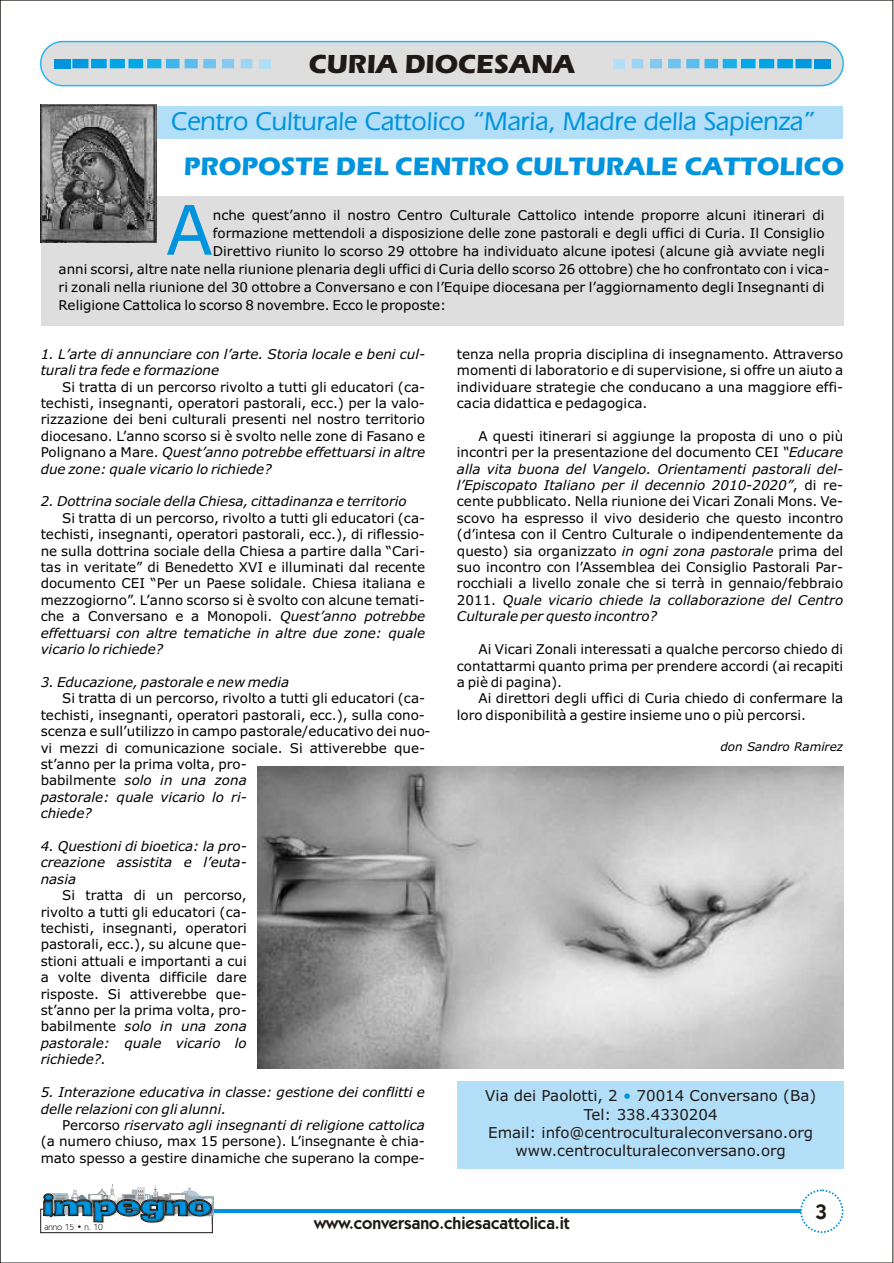
<style>
.page{position:relative;width:894px;height:1263px;background:#fff}
.page>*{position:absolute;margin:0;border:0;box-sizing:border-box;transform-origin:0 0}
.t1{font:68.25px "Verdana";color:#0094de}
.t2{font:27px "Eras Bold ITC";color:#1f1a17}
.t3{font:26.7px "Eras Md BT";color:#0094de}
.t4{font:26.25px "Eras Bold ITC";color:#0094de}
.t5{font:21px "Kabel Dm BT";color:#1f1a17}
.t6{font:17.25px "Kabel Dm BT";color:#1f1a17}
.t7{font:15px/18.3px "Verdana";color:#1f1a17;text-align:center}
.t8{font:15px "Verdana";color:#0094de}
.t9{font:13.5px/16.4px "Verdana";color:#000;text-align:justify}
.t10{font:italic 13.5px/16.4px "Verdana";color:#000}
.t11{font:italic 12px "Verdana";color:#000}
.t12{font:9px "Kabel Bk BT";color:#1f1a17}
.s1{font-style:italic}
</style>
<div class="page">
<div style="left:457px;top:1081px;width:386px;height:87px;background:#b3def7"></div>
<div style="left:41px;top:196px;width:802px;height:129px;background:#dedede"></div>
<div style="left:41px;top:106px;width:802px;height:32px;background:#b3def7"></div>
<hr style="left:212px;top:1209px;width:589px;height:4px;background:#0094de">
<div style="left:800px;top:1190px;width:44px;height:43px;background:#fff;border:2px dashed #0094de;border-radius:50%"></div>
<div style="left:40px;top:1209px;width:173px;height:24px;border:1px solid #1f1a17"></div>
<img style="left:93px;top:1196px;width:121px;height:28px">
<svg style="left:43px;top:1184px;width:169px;height:38px"></svg>
<div style="left:40px;top:41px;width:804px;height:45px;background:#dedede;border:2px solid #30b3eb;border-radius:22px"></div>
<div style="left:54px;top:59px;width:16px;height:9px;background:#0094de"></div>
<div style="left:72px;top:59px;width:17px;height:9px;background:#0099e0"></div>
<div style="left:91px;top:59px;width:16px;height:9px;background:#009ee3"></div>
<div style="left:110px;top:59px;width:15px;height:9px;background:#00a3e3"></div>
<div style="left:128px;top:59px;width:15px;height:9px;background:#00a8e8"></div>
<div style="left:147px;top:59px;width:14px;height:9px;background:#1cb0e8"></div>
<div style="left:166px;top:59px;width:14px;height:9px;background:#40b5eb"></div>
<div style="left:185px;top:59px;width:13px;height:9px;background:#59bded"></div>
<div style="left:203px;top:59px;width:13px;height:9px;background:#70c2f0"></div>
<div style="left:222px;top:59px;width:12px;height:9px;background:#85c9f2"></div>
<div style="left:241px;top:59px;width:11px;height:9px;background:#9cd4f5"></div>
<div style="left:259px;top:59px;width:11px;height:9px;background:#b3def7"></div>
<div style="left:814px;top:59px;width:16px;height:9px;background:#0094de"></div>
<div style="left:796px;top:59px;width:16px;height:9px;background:#0099e0"></div>
<div style="left:777px;top:59px;width:16px;height:9px;background:#009ee3"></div>
<div style="left:759px;top:59px;width:15px;height:9px;background:#00a3e3"></div>
<div style="left:741px;top:59px;width:15px;height:9px;background:#00a8e8"></div>
<div style="left:723px;top:59px;width:14px;height:9px;background:#1cb0e8"></div>
<div style="left:705px;top:59px;width:13px;height:9px;background:#40b5eb"></div>
<div style="left:686px;top:59px;width:13px;height:9px;background:#59bded"></div>
<div style="left:668px;top:59px;width:13px;height:9px;background:#70c2f0"></div>
<div style="left:650px;top:59px;width:12px;height:9px;background:#85c9f2"></div>
<div style="left:632px;top:59px;width:11px;height:9px;background:#9cd4f5"></div>
<div style="left:614px;top:59px;width:11px;height:9px;background:#b3def7"></div>
<img style="left:41px;top:104px;width:115px;height:139px">
<img style="left:258px;top:766px;width:585px;height:303px">
<h2 class="t2" style="left:309px;top:54px;width:268px">CURIA DIOCESANA</h2>
<h3 class="t3" style="left:171px;top:109px;width:645px">Centro Culturale Cattolico “Maria, Madre della Sapienza”</h3>
<h3 class="t4" style="left:184px;top:157px;width:662px">PROPOSTE DEL CENTRO CULTURALE CATTOLICO</h3>
<h1 class="t1" style="left:166px;top:202px;width:48px">A</h1>
<p class="t9" style="left:213px;top:208px;width:613px">nche quest’anno il nostro Centro Culturale Cattolico intende proporre alcuni itinerari di</p>
<p class="t9" style="left:213px;top:226px;width:613px">formazione mettendoli a disposizione delle zone pastorali e degli uffici di Curia. Il Consiglio</p>
<p class="t9" style="left:213px;top:244px;width:613px">Direttivo riunito lo scorso 29 ottobre ha individuato alcune ipotesi (alcune già avviate negli</p>
<p class="t9" style="left:59px;top:262px;width:772px">anni scorsi, altre nate nella riunione plenaria degli uffici di Curia dello scorso 26 ottobre) che ho confrontato con i vica-</p>
<p class="t9" style="left:59px;top:280px;width:768px">ri zonali nella riunione del 30 ottobre a Conversano e con l’Equipe diocesana per l’aggiornamento degli Insegnanti di</p>
<p class="t9" style="left:59px;top:298px;width:389px">Religione Cattolica lo scorso 8 novembre. Ecco le proposte:</p>
<p class="t9" style="left:457px;top:347px;width:388px">tenza nella propria disciplina di insegnamento. Attraverso momenti di laboratorio e di supervisione, si offre un aiuto a individuare strategie che conducano a una maggiore effi&shy;cacia didattica e pedagogica.</p>
<p class="t9" style="left:457px;top:429px;width:388px;text-indent:22px">A questi itinerari si aggiunge la proposta di uno o più incontri per la presentazione del documento CEI <span class="s1">“Educare alla vita buona del Vangelo. Orientamenti pastorali del&shy;l’Episcopato Italiano per il decennio 2010-2020”</span>, di re&shy;cente pubblicato. Nella riunione dei Vicari Zonali Mons. Ve&shy;scovo ha espresso il vivo desiderio che questo incontro (d’intesa con il Centro Culturale o indipendentemente da questo) sia organizzato <span class="s1">in ogni zona pastorale</span> prima del suo incontro con l’Assemblea dei Consiglio Pastorali Par&shy;rocchiali a livello zonale che si terrà in gennaio/febbraio 2011. <span class="s1">Quale vicario chiede la collaborazione del Centro Culturale per questo incontro?</span></p>
<p class="t9" style="left:457px;top:642px;width:388px;text-indent:22px">Ai Vicari Zonali interessati a qualche percorso chiedo di contattarmi quanto prima per prendere accordi (ai recapiti a piè di pagina).</p>
<p class="t9" style="left:457px;top:691px;width:388px;text-indent:22px">Ai direttori degli uffici di Curia chiedo di confermare la loro disponibilità a gestire insieme uno o più percorsi.</p>
<p class="t11" style="left:720px;top:742px;width:124px">don Sandro Ramirez</p>
<p class="t10" style="left:41px;top:347px;width:386px">1. L’arte di annunciare con l’arte. Storia locale e beni cul&shy;turali tra fede e formazione</p>
<p class="t9" style="left:41px;top:380px;width:386px;text-indent:22px">Si tratta di un percorso rivolto a tutti gli educatori (ca&shy;techisti, insegnanti, operatori pastorali, ecc.) per la valo&shy;rizzazione dei beni culturali presenti nel nostro territorio diocesano. L’anno scorso si è svolto nelle zone di Fasano e Polignano a Mare. <span class="s1">Quest’anno potrebbe effettuarsi in altre due zone: quale vicario lo richiede?</span></p>
<p class="t10" style="left:41px;top:495px;width:368px">2. Dottrina sociale della Chiesa, cittadinanza e territorio</p>
<p class="t9" style="left:41px;top:511px;width:386px;text-indent:22px">Si tratta di un percorso, rivolto a tutti gli educatori (ca&shy;techisti, insegnanti, operatori pastorali, ecc.), di riflessio&shy;ne sulla dottrina sociale della Chiesa a partire dalla “Cari&shy;tas in veritate” di Benedetto XVI e illuminati dal recente documento CEI “Per un Paese solidale. Chiesa italiana e mezzogiorno”. L’anno scorso si è svolto con alcune temati&shy;che a Conversano e a Monopoli. <span class="s1">Quest’anno potrebbe effettuarsi con altre tematiche in altre due zone: quale vicario lo richiede?</span></p>
<p class="t10" style="left:41px;top:675px;width:250px">3. Educazione, pastorale e new media</p>
<p class="t9" style="left:41px;top:691px;width:392px;text-align:left;text-indent:22px">Si tratta di un percorso, rivolto a tutti gli educatori (ca&shy;techisti, insegnanti, operatori pastorali, ecc.), sulla cono&shy;scenza e sull’utilizzo in campo pastorale/educativo dei nuo&shy;vi mezzi di comunicazione sociale. Si attiverebbe que&shy;st’anno per la prima volta, pro-<br>babilmente <span class="s1">solo in una zona<br>pastorale: quale vicario lo ri-<br>chiede?</span></p>
<p class="t10" style="left:41px;top:839px;width:208px;text-align:justify">4. Questioni di bioetica: la pro&shy;creazione assistita e l’euta&shy;nasia</p>
<p class="t9" style="left:41px;top:888px;width:208px;text-indent:22px">Si tratta di un percorso, rivolto a tutti gli educatori (ca&shy;techisti, insegnanti, operatori pastorali, ecc.), su alcune que&shy;stioni attuali e importanti a cui a volte diventa difficile dare risposte. Si attiverebbe que&shy;st’anno per la prima volta, pro&shy;babilmente <span class="s1">solo in una zona pastorale: quale vicario lo richiede?.</span></p>
<p class="t10" style="left:41px;top:1085px;width:386px">5. Interazione educativa in classe: gestione dei conflitti e delle relazioni con gli alunni.</p>
<p class="t9" style="left:41px;top:1118px;width:386px;text-indent:22px">Percorso <span class="s1">riservato agli insegnanti di religione cattolica </span>(a numero chiuso, max 15 persone). L’insegnante è chia&shy;mato spesso a gestire dinamiche che superano la compe-</p>
<p class="t7" style="left:485px;top:1088px;width:332px">Via dei Paolotti, 2 70014 Conversano (Ba)<br>Tel: 338.4330204<br>Email: info@centroculturaleconversano.org www.centroculturaleconversano.org</p>
<p class="t8" style="left:623px;top:1090px;width:10px">•</p>
<p class="t12" style="left:44px;top:1223px;width:60px">anno 15 • n. 10</p>
<p class="t6" style="left:314px;top:1216px;width:257px">www.conversano.chiesacattolica.it</p>
<h3 class="t5" style="left:816px;top:1203px;width:13px">3</h3>
</div>
